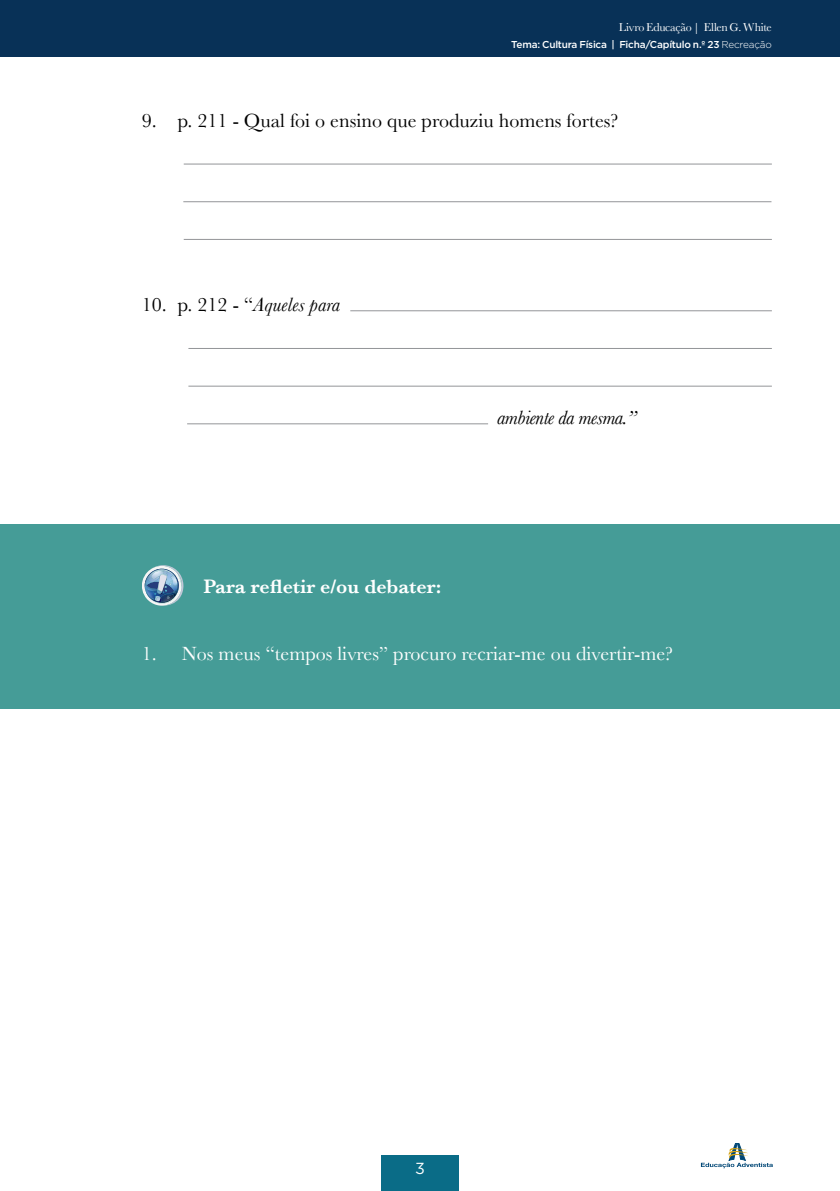
<style>
.page{position:relative;width:840px;height:1191px;background:#fff}
.page>*{position:absolute;margin:0;border:0;box-sizing:border-box;transform-origin:0 0}
.t1{font:20px "Baskerville";color:#fff}
.t2{font:20px "Baskerville";color:#000}
.t3{font:600 20px "Baskerville";color:#fff}
.t4{font:italic 20px "Baskerville";color:#000}
.t5{font:italic 20px "Baskerville";letter-spacing:-.02em;color:#000}
.t6{font:16px "Gotham";color:#fff}
.t7{font:12px "Baskerville";letter-spacing:-.025em;color:#fff}
.t8{font:500 10px "Gotham";letter-spacing:-.025em;color:#fff}
.s1{font-weight:300}
.s2{font-style:normal}
</style>
<div class="page">
<div style="left:381px;top:1155px;width:77px;height:36px;background:#0a6c87"></div>
<div style="left:0;top:0;width:839px;height:57px;background:#083157"></div>
<svg style="left:700px;top:1143px;width:72px;height:25px"></svg>
<div style="left:0;top:524px;width:839px;height:185px;background:#459c97"></div>
<hr style="left:184px;top:163px;width:587px;height:1px;background:#939598">
<hr style="left:183px;top:201px;width:588px;height:1px;background:#939598">
<hr style="left:184px;top:239px;width:587px;height:1px;background:#939598">
<hr style="left:350px;top:310px;width:421px;height:1px;background:#939598">
<hr style="left:188px;top:348px;width:583px;height:1px;background:#939598">
<hr style="left:188px;top:386px;width:583px;height:1px;background:#939598">
<hr style="left:187px;top:423px;width:301px;height:1px;background:#939598">
<svg style="left:142px;top:565px;width:41px;height:41px"></svg>
<p class="t7" style="left:618px;top:20px;width:154px">Livro Educação | Ellen G. White</p>
<p class="t8" style="left:511px;top:39px;width:262px">Tema: Cultura Física | Ficha/Capítulo n.º 23 <span class="s1">Recreação</span></p>
<p class="t2" style="left:142px;top:109px;width:478px">9. p. 211 - Qual foi o ensino que produziu homens fortes?</p>
<p class="t4" style="left:142px;top:293px;width:200px"><span class="s2">10. p. 212 - “</span>Aqueles para</p>
<p class="t5" style="left:497px;top:406px;width:141px">ambiente da mesma.”</p>
<p class="t3" style="left:203px;top:574px;width:239px">Para refletir e/ou debater:</p>
<p class="t1" style="left:142px;top:642px;width:532px">1. Nos meus “tempos livres” procuro recriar-me ou divertir-me?</p>
<p class="t6" style="left:415px;top:1159px;width:11px">3</p>
</div>
